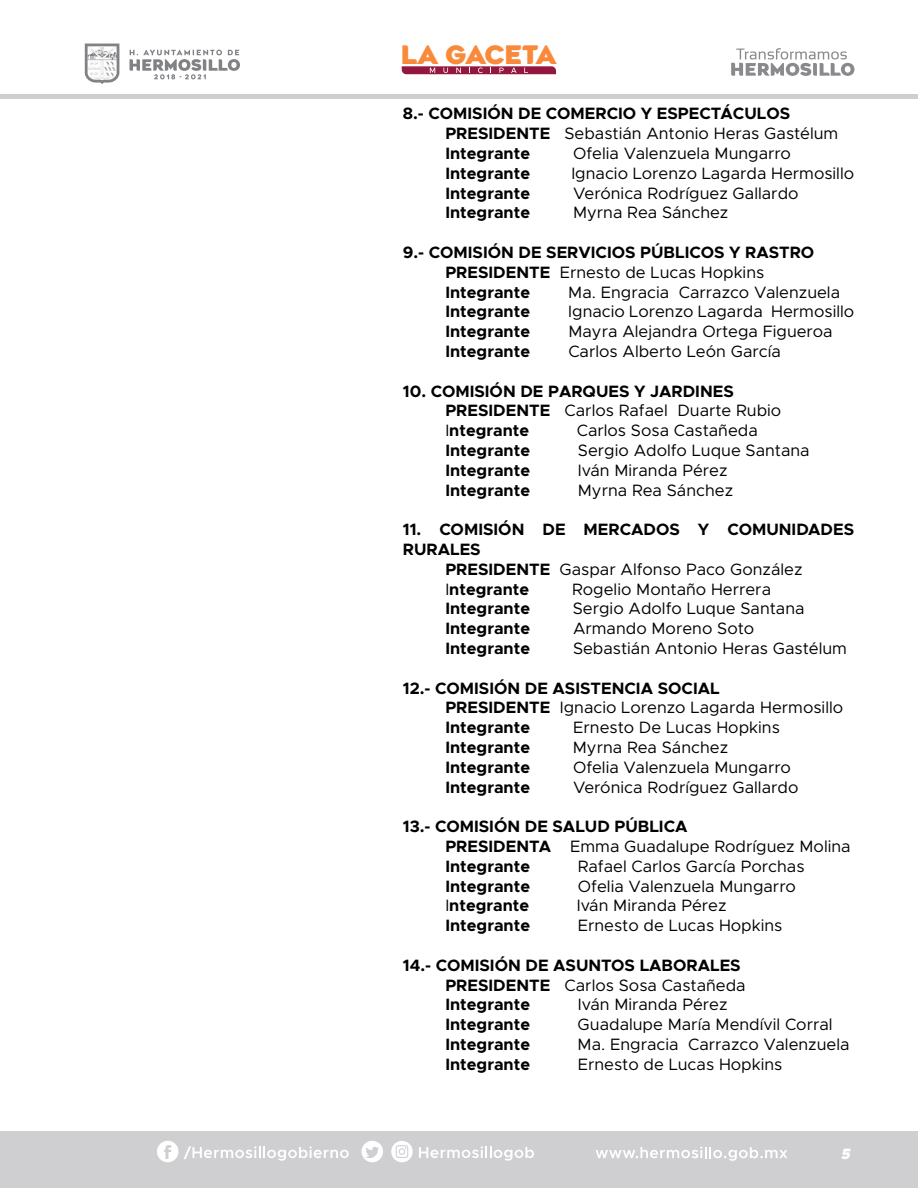
<style>
.page{position:relative;width:918px;height:1188px;background:#fff}
.page>*{position:absolute;margin:0;border:0;box-sizing:border-box;transform-origin:0 0}
.t1{font:900 25.35px "Agenor";letter-spacing:-.025em;color:#fa8a3b}
.t2{font:700 16.5px/19.8px "Metropolis";color:#000}
.t3{font:16.5px "Metropolis";color:#000}
.t4{font:italic 900 15px "Metropolis";color:#fff;scale:.94 1}
.s1{font-weight:400}
.s2{font-weight:700}
</style>
<div class="page">
<div style="left:0;top:1132px;width:918px;height:56px;background:#cfcfd1"></div>
<div style="left:0;top:94px;width:918px;height:5px;background:#cfcfd1"></div>
<svg style="left:129px;top:50px;width:111px;height:29px"></svg>
<svg style="left:85px;top:44px;width:34px;height:40px"></svg>
<svg style="left:391px;top:1141px;width:22px;height:21px"></svg>
<svg style="left:157px;top:1141px;width:21px;height:21px"></svg>
<svg style="left:362px;top:1141px;width:21px;height:21px"></svg>
<svg style="left:184px;top:1146px;width:165px;height:15px"></svg>
<svg style="left:419px;top:1146px;width:115px;height:15px"></svg>
<svg style="left:596px;top:1147px;width:191px;height:14px"></svg>
<svg style="left:402px;top:66px;width:154px;height:8px"></svg>
<svg style="left:731px;top:48px;width:123px;height:28px"></svg>
<h1 class="t1" style="left:401px;top:38px;width:157px">LA GACETA</h1>
<p class="t2" style="left:445px;top:104px;width:394px;text-indent:-43px">8.- COMISIÓN DE COMERCIO Y ESPECTÁCULOS<br>PRESIDENTE <span class="s1">Sebastián Antonio Heras Gastélum<br></span>Integrante</p>
<p class="t3" style="left:573px;top:143px;width:219px">Ofelia Valenzuela Mungarro</p>
<p class="t2" style="left:445px;top:163px;width:86px">Integrante</p>
<p class="t3" style="left:571px;top:163px;width:284px">Ignacio Lorenzo Lagarda Hermosillo</p>
<p class="t2" style="left:445px;top:183px;width:86px">Integrante</p>
<p class="t3" style="left:573px;top:183px;width:227px">Verónica Rodríguez Gallardo</p>
<p class="t2" style="left:445px;top:203px;width:86px">Integrante</p>
<p class="t3" style="left:573px;top:202px;width:157px">Myrna Rea Sánchez</p>
<p class="t2" style="left:445px;top:242px;width:370px;text-indent:-43px">9.- COMISIÓN DE SERVICIOS PÚBLICOS Y RASTRO<br>PRESIDENTE <span class="s1">Ernesto de Lucas Hopkins<br></span>Integrante</p>
<p class="t3" style="left:568px;top:282px;width:273px">Ma. Engracia Carrazco Valenzuela</p>
<p class="t2" style="left:445px;top:302px;width:86px">Integrante</p>
<p class="t3" style="left:568px;top:301px;width:287px">Ignacio Lorenzo Lagarda Hermosillo</p>
<p class="t2" style="left:445px;top:322px;width:86px">Integrante</p>
<p class="t3" style="left:568px;top:321px;width:266px">Mayra Alejandra Ortega Figueroa</p>
<p class="t2" style="left:445px;top:341px;width:86px">Integrante</p>
<p class="t3" style="left:568px;top:341px;width:214px">Carlos Alberto León García</p>
<p class="t2" style="left:445px;top:381px;width:337px;text-indent:-43px">10. COMISIÓN DE PARQUES Y JARDINES<br>PRESIDENTE <span class="s1">Carlos Rafael Duarte Rubio<br>I</span>ntegrante</p>
<p class="t3" style="left:577px;top:420px;width:183px">Carlos Sosa Castañeda</p>
<p class="t2" style="left:445px;top:440px;width:86px">Integrante</p>
<p class="t3" style="left:578px;top:440px;width:233px">Sergio Adolfo Luque Santana</p>
<p class="t2" style="left:445px;top:460px;width:86px">Integrante</p>
<p class="t3" style="left:578px;top:460px;width:151px">Iván Miranda Pérez</p>
<p class="t2" style="left:445px;top:480px;width:86px">Integrante</p>
<p class="t3" style="left:578px;top:480px;width:157px">Myrna Rea Sánchez</p>
<p class="t2" style="left:403px;top:520px;width:453px">11. COMISIÓN DE MERCADOS Y COMUNIDADES</p>
<p class="t2" style="left:403px;top:539px;width:79px">RURALES</p>
<p class="t3" style="left:445px;top:559px;width:359px"><span class="s2">PRESIDENTE</span> Gaspar Alfonso Paco González</p>
<p class="t2" style="left:445px;top:579px;width:85px"><span class="s1">I</span>ntegrante</p>
<p class="t3" style="left:572px;top:579px;width:200px">Rogelio Montaño Herrera</p>
<p class="t2" style="left:445px;top:599px;width:86px">Integrante</p>
<p class="t3" style="left:573px;top:598px;width:233px">Sergio Adolfo Luque Santana</p>
<p class="t2" style="left:445px;top:619px;width:86px">Integrante</p>
<p class="t3" style="left:573px;top:618px;width:183px">Armando Moreno Soto</p>
<p class="t2" style="left:445px;top:638px;width:86px">Integrante</p>
<p class="t3" style="left:573px;top:638px;width:275px">Sebastián Antonio Heras Gastélum</p>
<p class="t2" style="left:445px;top:678px;width:399px;text-indent:-43px">12.- COMISIÓN DE ASISTENCIA SOCIAL<br>PRESIDENTE <span class="s1">Ignacio Lorenzo Lagarda Hermosillo<br></span>Integrante</p>
<p class="t3" style="left:573px;top:717px;width:208px">Ernesto De Lucas Hopkins</p>
<p class="t2" style="left:445px;top:737px;width:86px">Integrante</p>
<p class="t3" style="left:573px;top:737px;width:157px">Myrna Rea Sánchez</p>
<p class="t2" style="left:445px;top:757px;width:86px">Integrante</p>
<p class="t3" style="left:573px;top:757px;width:219px">Ofelia Valenzuela Mungarro</p>
<p class="t2" style="left:445px;top:777px;width:86px">Integrante</p>
<p class="t3" style="left:573px;top:777px;width:227px">Verónica Rodríguez Gallardo</p>
<p class="t2" style="left:445px;top:817px;width:407px;text-indent:-43px">13.- COMISIÓN DE SALUD PÚBLICA<br>PRESIDENTA <span class="s1">Emma Guadalupe Rodríguez Molina<br></span>Integrante</p>
<p class="t3" style="left:578px;top:856px;width:228px">Rafael Carlos García Porchas</p>
<p class="t2" style="left:445px;top:876px;width:86px">Integrante</p>
<p class="t3" style="left:578px;top:876px;width:219px">Ofelia Valenzuela Mungarro</p>
<p class="t2" style="left:445px;top:896px;width:85px"><span class="s1">I</span>ntegrante</p>
<p class="t3" style="left:577px;top:895px;width:151px">Iván Miranda Pérez</p>
<p class="t2" style="left:445px;top:916px;width:86px">Integrante</p>
<p class="t3" style="left:578px;top:915px;width:206px">Ernesto de Lucas Hopkins</p>
<p class="t2" style="left:445px;top:955px;width:302px;text-indent:-43px">14.- COMISIÓN DE ASUNTOS LABORALES<br>PRESIDENTE <span class="s1">Carlos Sosa Castañeda<br></span>Integrante</p>
<p class="t3" style="left:578px;top:994px;width:151px">Iván Miranda Pérez</p>
<p class="t2" style="left:445px;top:1015px;width:86px">Integrante</p>
<p class="t3" style="left:578px;top:1014px;width:257px">Guadalupe María Mendívil Corral</p>
<p class="t2" style="left:445px;top:1034px;width:86px">Integrante</p>
<p class="t3" style="left:578px;top:1034px;width:273px">Ma. Engracia Carrazco Valenzuela</p>
<p class="t2" style="left:445px;top:1054px;width:86px">Integrante</p>
<p class="t3" style="left:578px;top:1054px;width:206px">Ernesto de Lucas Hopkins</p>
<p class="t4" style="left:841px;top:1144px;width:15px">5</p>
</div>
